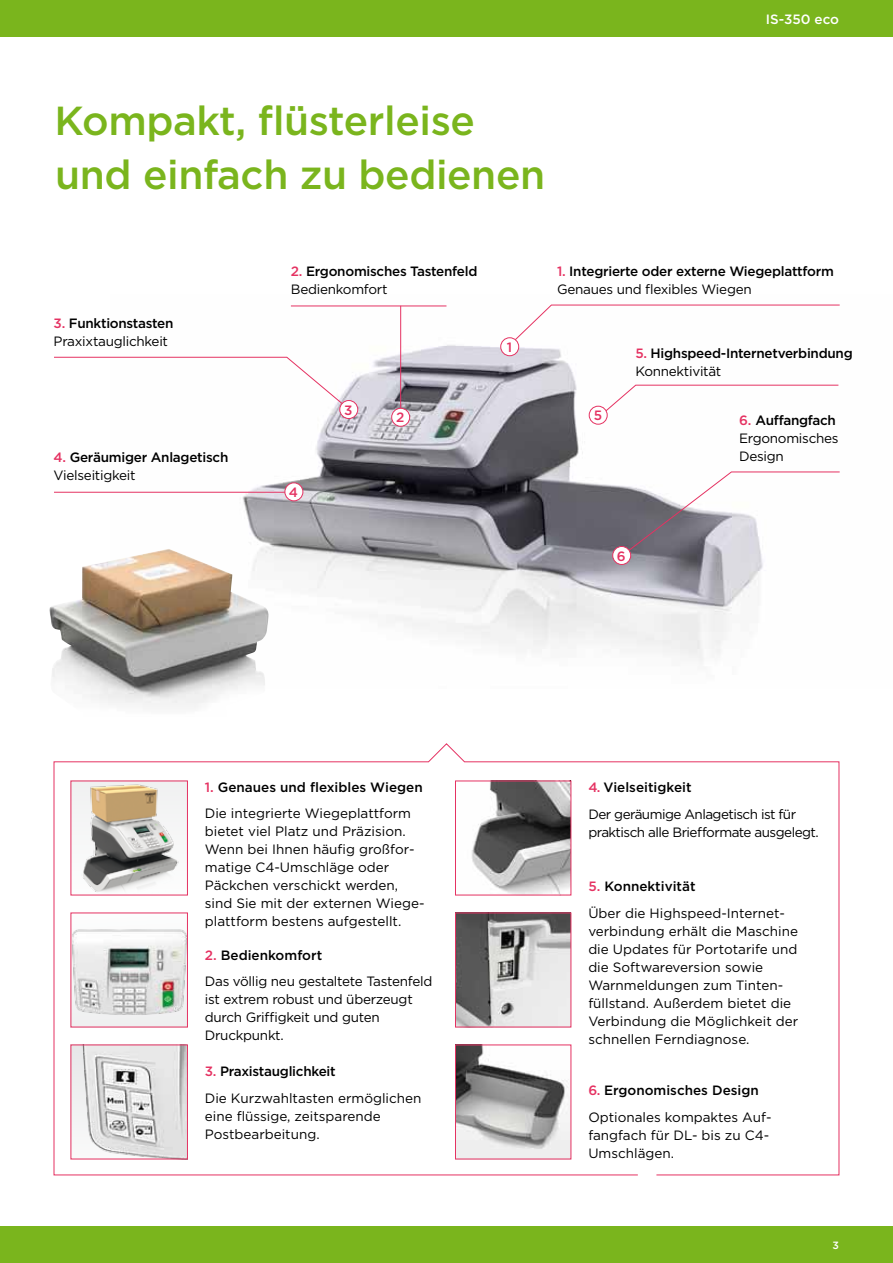
<style>
.page{position:relative;width:893px;height:1263px;background:#fff}
.page>*{position:absolute;margin:0;border:0;box-sizing:border-box;transform-origin:0 0}
.t1{font:500 40.5px/54px "Gotham";letter-spacing:-.01em;color:#7ab51d}
.t2{font:13.5px/18px "Gotham";color:#000}
.t3{font:500 13.5px/18px "Gotham";letter-spacing:-.02em;color:#000}
.t4{font:13.5px/18px "Gotham";letter-spacing:-.02em;color:#000}
.t5{font:13.5px/27px "Gotham";letter-spacing:-.04em;color:#000}
.t6{font:500 13.5px "Gotham";color:#fff}
.t7{font:500 13.5px "Gotham";color:#e53262}
.t8{font:500 10.5px "Gotham";color:#fff}
.s1{font-weight:500;color:#e53262}
.s2{font-weight:500}
.s3{color:#e53262}
.s4{font-weight:400}
</style>
<div class="page">
<div style="left:0;top:0;width:893px;height:36px;background:#7ab51d"></div>
<div style="left:0;top:1227px;width:893px;height:36px;background:#7ab51d"></div>
<img style="left:110px;top:305px;width:653px;height:357px">
<img style="left:49px;top:549px;width:220px;height:159px">
<svg style="left:53px;top:743px;width:787px;height:433px"></svg>
<img style="left:73px;top:783px;width:113px;height:110px">
<img style="left:73px;top:914px;width:113px;height:111px">
<img style="left:73px;top:1046px;width:113px;height:111px">
<img style="left:457px;top:783px;width:112px;height:110px">
<div style="left:455px;top:781px;width:116px;height:114px;border:1px solid #e53262"></div>
<img style="left:457px;top:914px;width:112px;height:111px">
<img style="left:457px;top:1046px;width:112px;height:111px">
<svg style="left:621px;top:471px;width:219px;height:85px"></svg>
<hr style="left:54px;top:492px;width:233px;height:1px;background:#e53262">
<svg style="left:54px;top:356px;width:296px;height:54px"></svg>
<hr style="left:400px;top:306px;width:1px;height:111px;background:#e53262">
<hr style="left:291px;top:306px;width:155px;height:1px;background:#e53262">
<svg style="left:509px;top:304px;width:331px;height:42px"></svg>
<div style="left:613px;top:546px;width:18px;height:18px;background:#fff;border-radius:50%"></div>
<div style="left:612px;top:546px;width:19px;height:19px;border:1px solid #e53262;border-radius:50%"></div>
<div style="left:392px;top:408px;width:18px;height:18px;background:#fff;border-radius:50%"></div>
<div style="left:391px;top:408px;width:19px;height:19px;border:1px solid #e53262;border-radius:50%"></div>
<div style="left:501px;top:338px;width:18px;height:18px;background:#fff;border-radius:50%"></div>
<div style="left:500px;top:337px;width:19px;height:19px;border:1px solid #e53262;border-radius:50%"></div>
<div style="left:340px;top:400px;width:18px;height:18px;background:#fff;border-radius:50%"></div>
<div style="left:339px;top:400px;width:19px;height:19px;border:1px solid #e53262;border-radius:50%"></div>
<div style="left:285px;top:483px;width:18px;height:18px;background:#fff;border-radius:50%"></div>
<div style="left:285px;top:482px;width:18px;height:19px;border:1px solid #e53262;border-radius:50%"></div>
<svg style="left:600px;top:384px;width:239px;height:32px"></svg>
<div style="left:589px;top:406px;width:18px;height:18px;background:#fff;border-radius:50%"></div>
<div style="left:589px;top:406px;width:19px;height:19px;border:1px solid #e53262;border-radius:50%"></div>
<h1 class="t1" style="left:54px;top:93px;width:492px">Kompakt, flüsterleise und einfach zu bedienen</h1>
<p class="t6" style="left:766px;top:11px;width:75px">IS-350 eco</p>
<p class="t4" style="left:54px;top:314px;width:121px"><span class="s1">3.</span> <span class="s2">Funktionstasten<br></span>Praxixtauglichkeit</p>
<p class="t3" style="left:54px;top:448px;width:176px"><span class="s3">4.</span> Geräumiger Anlagetisch<br><span class="s4">Vielseitigkeit</span></p>
<p class="t3" style="left:291px;top:262px;width:188px"><span class="s3">2.</span> Ergonomisches Tastenfeld<br><span class="s4">Bedienkomfort</span></p>
<p class="t3" style="left:557px;top:262px;width:278px"><span class="s3">1.</span> Integrierte oder externe Wiegeplattform<br><span class="s4">Genaues und flexibles Wiegen</span></p>
<p class="t7" style="left:289px;top:484px;width:11px">4</p>
<p class="t7" style="left:344px;top:402px;width:10px">3</p>
<p class="t7" style="left:396px;top:410px;width:10px">2</p>
<p class="t7" style="left:507px;top:339px;width:7px">1</p>
<p class="t7" style="left:594px;top:408px;width:10px">5</p>
<p class="t3" style="left:635px;top:344px;width:219px"><span class="s3">5.</span> Highspeed-Internetverbindung<br><span class="s4">Konnektivität</span></p>
<p class="t4" style="left:739px;top:411px;width:101px"><span class="s1">6.</span> <span class="s2">Auffangfach<br></span>Ergonomisches<br>Design</p>
<p class="t7" style="left:617px;top:548px;width:10px">6</p>
<p class="t2" style="left:205px;top:773px;width:219px;line-height:26.5px"><span class="s1">1.</span> <span class="s2">Genaues und flexibles Wiegen<br></span>Die integrierte Wiegeplattform</p>
<p class="t2" style="left:205px;top:822px;width:219px">bietet viel Platz und Präzision.<br>Wenn bei Ihnen häufig großfor&shy;matige C4-Umschläge oder<br>Päckchen verschickt werden, sind Sie mit der externen Wiege&shy;plattform bestens aufgestellt.</p>
<p class="t4" style="left:205px;top:941px;width:229px;line-height:26.5px"><span class="s1">2.</span> <span class="s2">Bedienkomfort<br></span>Das völlig neu gestaltete Tastenfeld</p>
<p class="t4" style="left:205px;top:990px;width:209px">ist extrem robust und überzeugt durch Griffigkeit und guten<br>Druckpunkt.</p>
<p class="t2" style="left:205px;top:1057px;width:218px;line-height:27px"><span class="s1">3.</span> <span class="s2">Praxistauglichkeit<br></span>Die Kurzwahltasten ermöglichen</p>
<p class="t2" style="left:205px;top:1107px;width:178px">eine flüssige, zeitsparende<br>Postbearbeitung.</p>
<p class="t5" style="left:588px;top:773px;width:209px"><span class="s1">4.</span> <span class="s2">Vielseitigkeit<br></span>Der geräumige Anlagetisch ist für</p>
<p class="t5" style="left:588px;top:818px;width:232px">praktisch alle Briefformate ausgelegt.</p>
<p class="t2" style="left:588px;top:872px;width:196px;line-height:27px"><span class="s1">5.</span> <span class="s2">Konnektivität<br></span>Über die Highspeed-Internet-</p>
<p class="t2" style="left:588px;top:922px;width:211px">verbindung erhält die Maschine die Updates für Portotarife und die Softwareversion sowie<br>Warnmeldungen zum Tinten&shy;füllstand. Außerdem bietet die<br>Verbindung die Möglichkeit der schnellen Ferndiagnose.</p>
<p class="t2" style="left:588px;top:1076px;width:183px;line-height:27px"><span class="s1">6.</span> <span class="s2">Ergonomisches Design<br></span>Optionales kompaktes Auf-</p>
<p class="t2" style="left:588px;top:1126px;width:182px">fangfach für DL- bis zu C4-<br>Umschlägen.</p>
<p class="t8" style="left:832px;top:1240px;width:8px">3</p>
</div>
